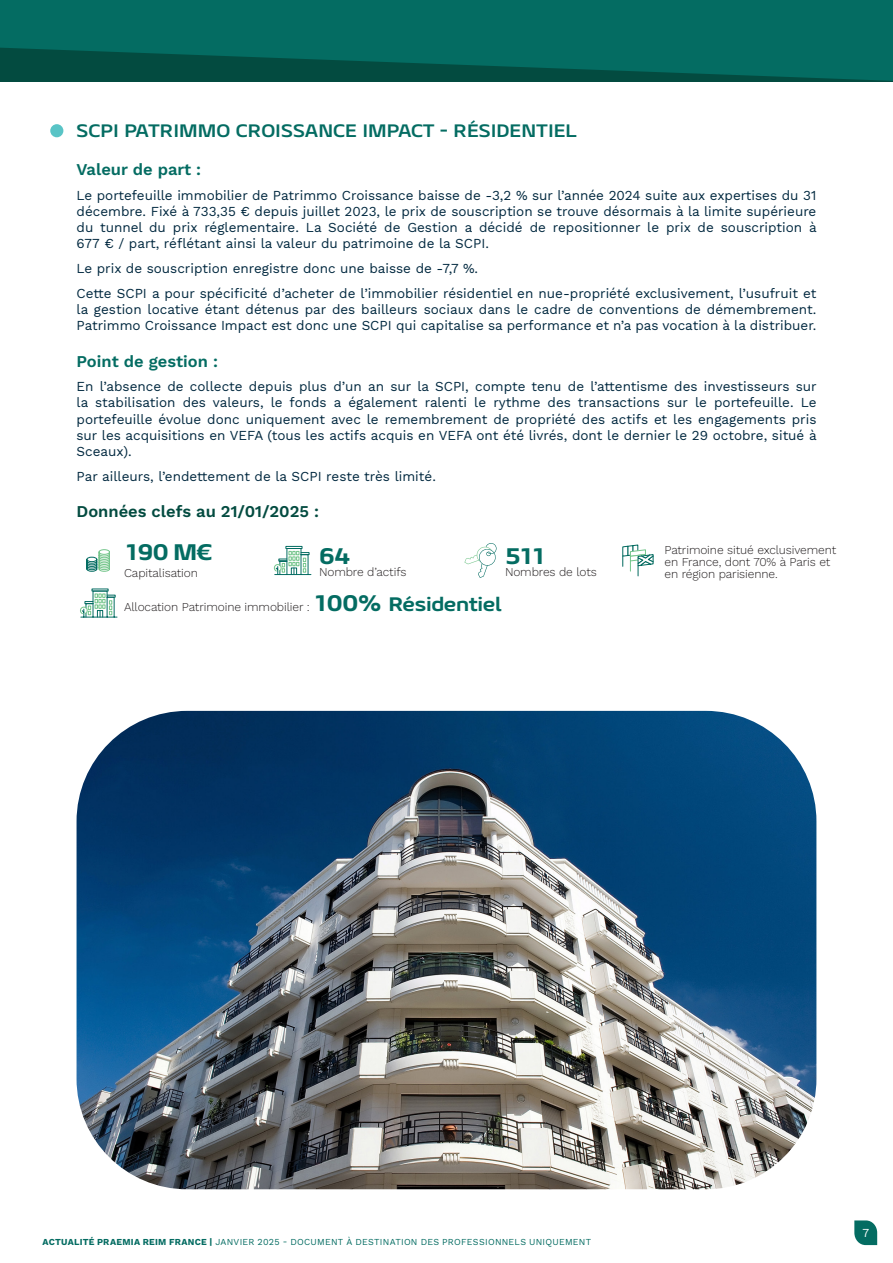
<style>
.page{position:relative;width:893px;height:1263px;background:#fff}
.page>*{position:absolute;margin:0;border:0;box-sizing:border-box;transform-origin:0 0}
.t1{font:800 22.5px "Geon Expanded";letter-spacing:-.095em;color:#046c62}
.t2{font:700 18px "Geon Expanded";color:#046c62}
.t3{font:600 16.5px "Work Sans";color:#046c62}
.t4{font:600 16.5px "Work Sans";color:#034b40}
.t5{font:13.5px/16.2px "Work Sans";color:#00283f;text-align:justify}
.t6{font:300 12px/12px "Work Sans";letter-spacing:-.01em;color:#231f20}
.t7{font:12px "Work Sans";color:#fff}
.t8{font:9px "Work Sans";letter-spacing:.03em;color:#046c62}
.s1{font-family:"Geon Expanded";font-weight:800;font-size:22.5px;color:#046c62}
.s2{font-family:"Geon Expanded";font-weight:800;font-size:19.5px;color:#046c62}
.s3{font-weight:700}
</style>
<div class="page">
<svg style="left:854px;top:1220px;width:23px;height:25px"></svg>
<svg style="left:0;top:0;width:893px;height:82px;background:#03645a"></svg>
<div style="left:50px;top:124px;width:13px;height:13px;background:#59c4c6;border-radius:50%"></div>
<svg style="left:86px;top:549px;width:24px;height:23px"></svg>
<svg style="left:274px;top:546px;width:37px;height:29px"></svg>
<svg style="left:464px;top:543px;width:33px;height:35px"></svg>
<svg style="left:622px;top:544px;width:32px;height:32px"></svg>
<svg style="left:80px;top:588px;width:37px;height:29px"></svg>
<img style="left:77px;top:711px;width:739px;height:478px">
<h2 class="t2" style="left:77px;top:121px;width:502px">SCPI PATRIMMO CROISSANCE IMPACT - RÉSIDENTIEL</h2>
<p class="t3" style="left:77px;top:157px;width:126px">Valeur de part :</p>
<p class="t5" style="left:77px;top:186px;width:742px">Le portefeuille immobilier de Patrimmo Croissance baisse de -3,2 % sur l’année 2024 suite aux expertises du 31 décembre. Fixé à 733,35 € depuis juillet 2023, le prix de souscription se trouve désormais à la limite supérieure du tunnel du prix réglementaire. La Société de Gestion a décidé de repositionner le prix de souscription à 677 € / part, réflétant ainsi la valeur du patrimoine de la SCPI.</p>
<p class="t5" style="left:77px;top:255px;width:741px;line-height:24.8px">Le prix de souscription enregistre donc une baisse de -7,7 %.<br>Cette SCPI a pour spécificité d’acheter de l’immobilier résidentiel en nue-propriété exclusivement, l’usufruit et</p>
<p class="t5" style="left:77px;top:300px;width:741px">la gestion locative étant détenus par des bailleurs sociaux dans le cadre de conventions de démembrement.<br>Patrimmo Croissance Impact est donc une SCPI qui capitalise sa performance et n’a pas vocation à la distribuer.</p>
<p class="t3" style="left:77px;top:348px;width:143px">Point de gestion :</p>
<p class="t5" style="left:77px;top:378px;width:742px">En l’absence de collecte depuis plus d’un an sur la SCPI, compte tenu de l’attentisme des investisseurs sur la stabilisation des valeurs, le fonds a également ralenti le rythme des transactions sur le portefeuille. Le portefeuille évolue donc uniquement avec le remembrement de propriété des actifs et les engagements pris sur les acquisitions en VEFA (tous les actifs acquis en VEFA ont été livrés, dont le dernier le 29 octobre, situé à Sceaux).</p>
<p class="t5" style="left:77px;top:467px;width:361px">Par ailleurs, l’endettement de la SCPI reste très limité.</p>
<p class="t4" style="left:77px;top:499px;width:244px">Données clefs au 21/01/2025 :</p>
<h1 class="t1" style="left:124px;top:541px;width:90px">190 M€</h1>
<p class="t6" style="left:124px;top:568px;width:75px">Capitalisation</p>
<p class="t6" style="left:664px;top:545px;width:173px">Patrimoine situé exclusivement en France, dont 70% à Paris et en région parisienne.</p>
<h1 class="t1" style="left:319px;top:544px;width:33px">64</h1>
<p class="t6" style="left:319px;top:567px;width:89px">Nombre d’actifs</p>
<h1 class="t1" style="left:505px;top:544px;width:44px">511</h1>
<p class="t6" style="left:505px;top:567px;width:93px">Nombres de lots</p>
<p class="t6" style="left:124px;top:602px;width:379px">Allocation Patrimoine immobilier : <span class="s1">100%</span> <span class="s2">Résidentiel</span></p>
<p class="t8" style="left:43px;top:1235px;width:550px"><span class="s3">ACTUALITÉ PRAEMIA REIM FRANCE |</span> JANVIER 2025 - DOCUMENT À DESTINATION DES PROFESSIONNELS UNIQUEMENT</p>
<p class="t7" style="left:862px;top:1223px;width:8px">7</p>
</div>
